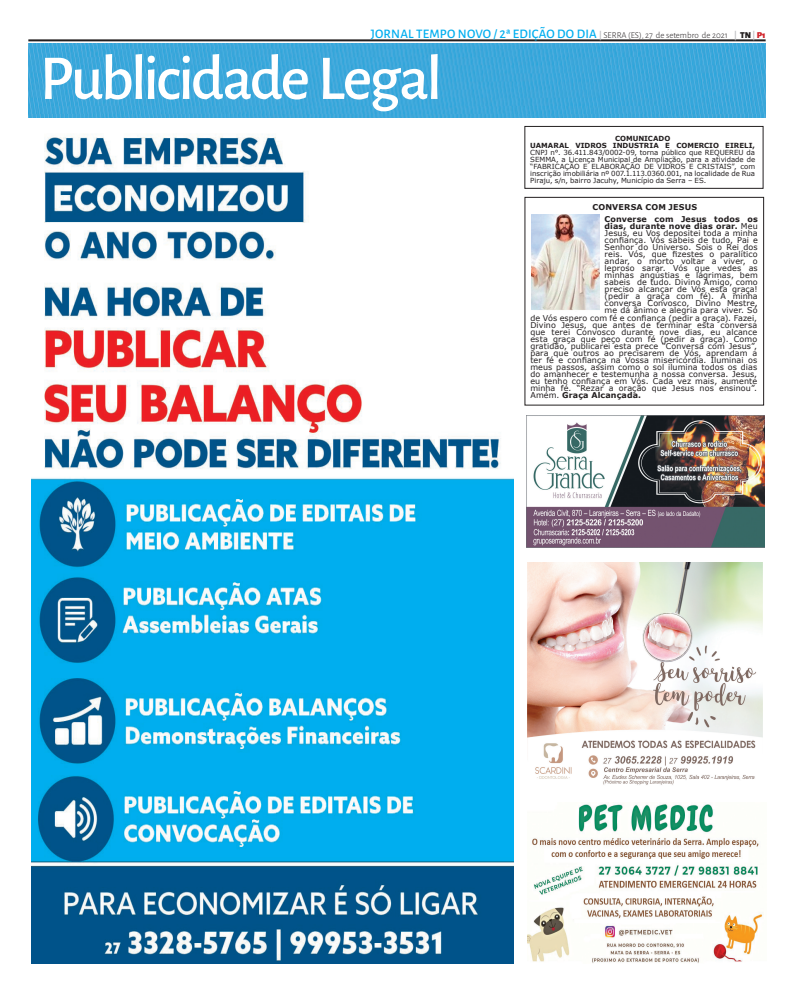
<style>
.page{position:relative;width:794px;height:993px;background:#fff}
.page>*{position:absolute;margin:0;border:0;box-sizing:border-box;transform-origin:0 0}
.t1{font:500 64px "Alegreya Sans";letter-spacing:-.045em;color:#fff}
.t2{font:500 13px "Alegreya Sans";letter-spacing:.015em;color:#00aeef}
.t3{font:8px/7px "Verdana";letter-spacing:.015em;color:#231f20;text-align:justify}
.t4{font:700 8px/11.7px "Verdana";letter-spacing:.02em;color:#231f20}
.t5{font:7px/7px "Verdana";letter-spacing:-.005em;color:#231f20;text-align:justify}
.t6{font:700 7px/7px "Verdana";color:#231f20;text-align:center}
.s1{font-weight:700;font-size:9px;color:#bcbdc0}
.s2{font-weight:300;font-size:9px;color:#231f20}
.s3{font-weight:900;font-size:9px;color:#231f20}
.s4{font-weight:900;font-size:9px;color:#d1232a}
.s5{font-weight:700}
</style>
<div class="page">
<hr style="left:28px;top:39px;width:737px;height:2px;background:#231f20">
<img style="left:29px;top:43px;width:736px;height:75px">
<img style="left:531px;top:215px;width:68px;height:95px">
<div style="left:524px;top:197px;width:240px;height:208px;border:1px solid #231f20"></div>
<img style="left:31px;top:135px;width:482px;height:827px">
<img style="left:527px;top:415px;width:238px;height:132px">
<img style="left:527px;top:804px;width:236px;height:158px">
<div style="left:524px;top:126px;width:239px;height:62px;border:1px solid #231f20"></div>
<img style="left:527px;top:562px;width:236px;height:223px">
<h2 class="t2" style="left:371px;top:25px;width:396px">JORNAL TEMPO NOVO / 2ª EDIÇÃO DO DIA <span class="s1">|</span> <span class="s2">SERRA (ES), 27 de setembro de 2021</span> <span class="s1">|</span> <span class="s3">TN</span> <span class="s1">|</span> <span class="s4">P1</span></h2>
<h1 class="t1" style="left:40px;top:33px;width:404px">Publicidade Legal</h1>
<p class="t6" style="left:530px;top:135px;width:226px">COMUNICADO<br>UAMARAL VIDROS INDUSTRIA E COMERCIO EIRELI,</p>
<p class="t5" style="left:530px;top:149px;width:226px">CNPJ n°. 36.411.843/0002-09, torna público que REQUEREU da SEMMA, a Licença Municipal de Ampliação, para a atividade de “FABRICAÇÃO E ELABORAÇÃO DE VIDROS E CRISTAIS”, com inscrição imobiliária nº 007.1.113.0360.001, na localidade de Rua Piraju, s/n, bairro Jacuhy, Município da Serra – ES.</p>
<p class="t4" style="left:604px;top:201px;width:155px;text-indent:-12px">CONVERSA COM JESUS<br>Converse com Jesus todos os</p>
<p class="t3" style="left:604px;top:222px;width:155px"><span class="s5">dias, durante nove dias orar.</span> Meu Jesus, eu Vos depositei toda a minha confiança. Vós sabeis de tudo, Pai e Senhor do Universo. Sois o Rei dos reis. Vós, que fizestes o paralítico andar, o morto voltar a viver, o leproso sarar. Vós que vedes as minhas angústias e lágrimas, bem sabeis de tudo. Divino Amigo, como preciso alcançar de Vós esta graça! (pedir a graça com fé). A minha conversa Convosco, Divino Mestre, me dá ânimo e alegria para viver. Só</p>
<p class="t3" style="left:530px;top:314px;width:228px">de Vós espero com fé e confiança (pedir a graça). Fazei, Divino Jesus, que antes de terminar esta conversa que terei Convosco durante nove dias, eu alcance esta graça que peço com fé (pedir a graça). Como gratidão, publicarei esta prece “Conversa com Jesus”, para que outros ao precisarem de Vós, aprendam a ter fé e confiança na Vossa misericórdia. Iluminai os meus passos, assim como o sol ilumina todos os dias do amanhecer e testemunha a nossa conversa. Jesus, eu tenho confiança em Vós. Cada vez mais, aumente minha fé. “Rezar a oração que Jesus nos ensinou”.<br>Amém. <span class="s5">Graça Alcançada.</span></p>
</div>
